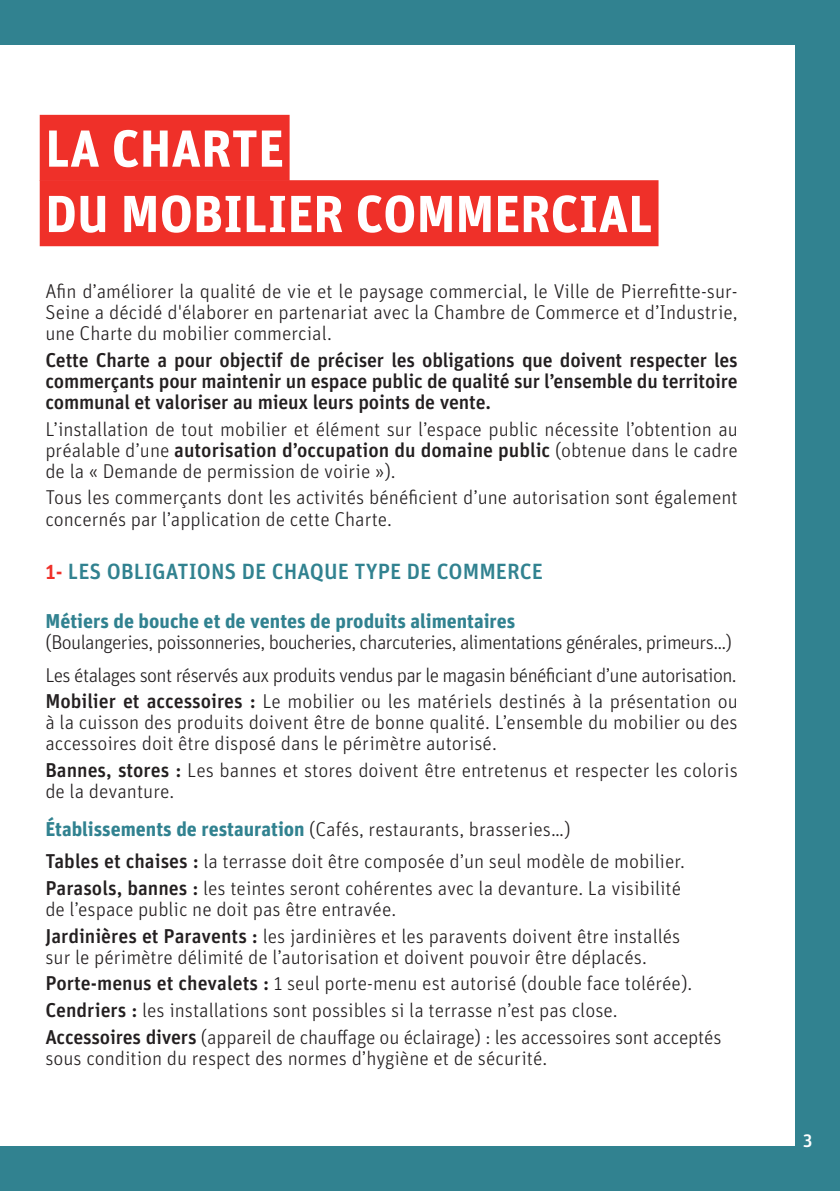
<style>
.page{position:relative;width:840px;height:1191px;background:#fff}
.page>*{position:absolute;margin:0;border:0;box-sizing:border-box;transform-origin:0 0}
.t1{font:700 52px/65.4px "Unit";color:#fff}
.t2{font:500 22px "Unit";color:#318290}
.t3{font:300 20px/21px "Unit";color:#231f20}
.t4{font:500 20px/21px "Unit";letter-spacing:-.01em;color:#231f20;text-align:justify}
.t5{font:300 20px/32.4px "Unit";letter-spacing:-.03em;color:#231f20}
.t6{font:700 20px "Unit";color:#318290}
.t7{font:500 18px "Unit";color:#fff}
.s1{font-weight:500}
.s2{color:#ef3029}
.s3{font-weight:700;color:#318290}
</style>
<div class="page">
<div style="left:0;top:0;width:839px;height:1191px;background:#318290"></div>
<div style="left:0;top:45px;width:794px;height:1100px;background:#fff"></div>
<div style="left:40px;top:115px;width:249px;height:66px;background:#ef3029"></div>
<div style="left:40px;top:180px;width:618px;height:66px;background:#ef3029"></div>
<h1 class="t1" style="left:45px;top:115px;width:608px">La Charte<br>du mobilier commercial</h1>
<p class="t3" style="left:45px;top:280px;width:693px;text-align:justify">Afin d’améliorer la qualité de vie et le paysage commercial, le Ville de Pierrefitte-sur-Seine a décidé d'élaborer en partenariat avec la Chambre de Commerce et d’Industrie, une Charte du mobilier commercial.</p>
<p class="t4" style="left:45px;top:349px;width:693px">Cette Charte a pour objectif de préciser les obligations que doivent respecter les commerçants pour maintenir un espace public de qualité sur l’ensemble du territoire communal et valoriser au mieux leurs points de vente.</p>
<p class="t3" style="left:45px;top:418px;width:693px;text-align:justify">L’installation de tout mobilier et élément sur l’espace public nécessite l’obtention au préalable d’une <span class="s1">autorisation d’occupation du domaine public</span> (obtenue dans le cadre de la « Demande de permission de voirie »).</p>
<p class="t3" style="left:45px;top:486px;width:693px">Tous les commerçants dont les activités bénéficient d’une autorisation sont également concernés par l’application de cette Charte.</p>
<p class="t2" style="left:45px;top:557px;width:499px"><span class="s2">1-</span> LES OBLIGATIONS DE CHAQUE TYPE DE COMMERCE</p>
<p class="t6" style="left:45px;top:609px;width:471px">Métiers de bouche et de ventes de produits alimentaires</p>
<p class="t5" style="left:45px;top:625px;width:692px">(Boulangeries, poissonneries, boucheries, charcuteries, alimentations générales, primeurs…)<br>Les étalages sont réservés aux produits vendus par le magasin bénéficiant d’une autorisation.</p>
<p class="t3" style="left:45px;top:690px;width:693px;text-align:justify"><span class="s1">Mobilier et accessoires :</span> Le mobilier ou les matériels destinés à la présentation ou à la cuisson des produits doivent être de bonne qualité. L’ensemble du mobilier ou des accessoires doit être disposé dans le périmètre autorisé.</p>
<p class="t3" style="left:45px;top:759px;width:693px"><span class="s1">Bannes, stores :</span> Les bannes et stores doivent être entretenus et respecter les coloris de la devanture.</p>
<p class="t3" style="left:45px;top:812px;width:640px;line-height:32.4px"><span class="s3">Établissements de restauration</span> (Cafés, restaurants, brasseries…)<br><span class="s1">Tables et chaises :</span> la terrasse doit être composée d’un seul modèle de mobilier.</p>
<p class="t3" style="left:45px;top:877px;width:637px"><span class="s1">Parasols, bannes :</span> les teintes seront cohérentes avec la devanture. La visibilité de l’espace public ne doit pas être entravée.</p>
<p class="t3" style="left:45px;top:924px;width:636px"><span class="s1">Jardinières et Paravents :</span> les jardinières et les paravents doivent être installés sur le périmètre délimité de l’autorisation et doivent pouvoir être déplacés.</p>
<p class="t3" style="left:45px;top:969px;width:677px;line-height:26.6px"><span class="s1">Porte-menus et chevalets :</span> 1 seul porte-menu est autorisé (double face tolérée).<br><span class="s1">Cendriers :</span> les installations sont possibles si la terrasse n’est pas close.<br><span class="s1">Accessoires divers</span> (appareil de chauffage ou éclairage) : les accessoires sont acceptés</p>
<p class="t3" style="left:45px;top:1046px;width:503px">sous condition du respect des normes d’hygiène et de sécurité.</p>
<p class="t7" style="left:802px;top:1128px;width:11px">3</p>
</div>
